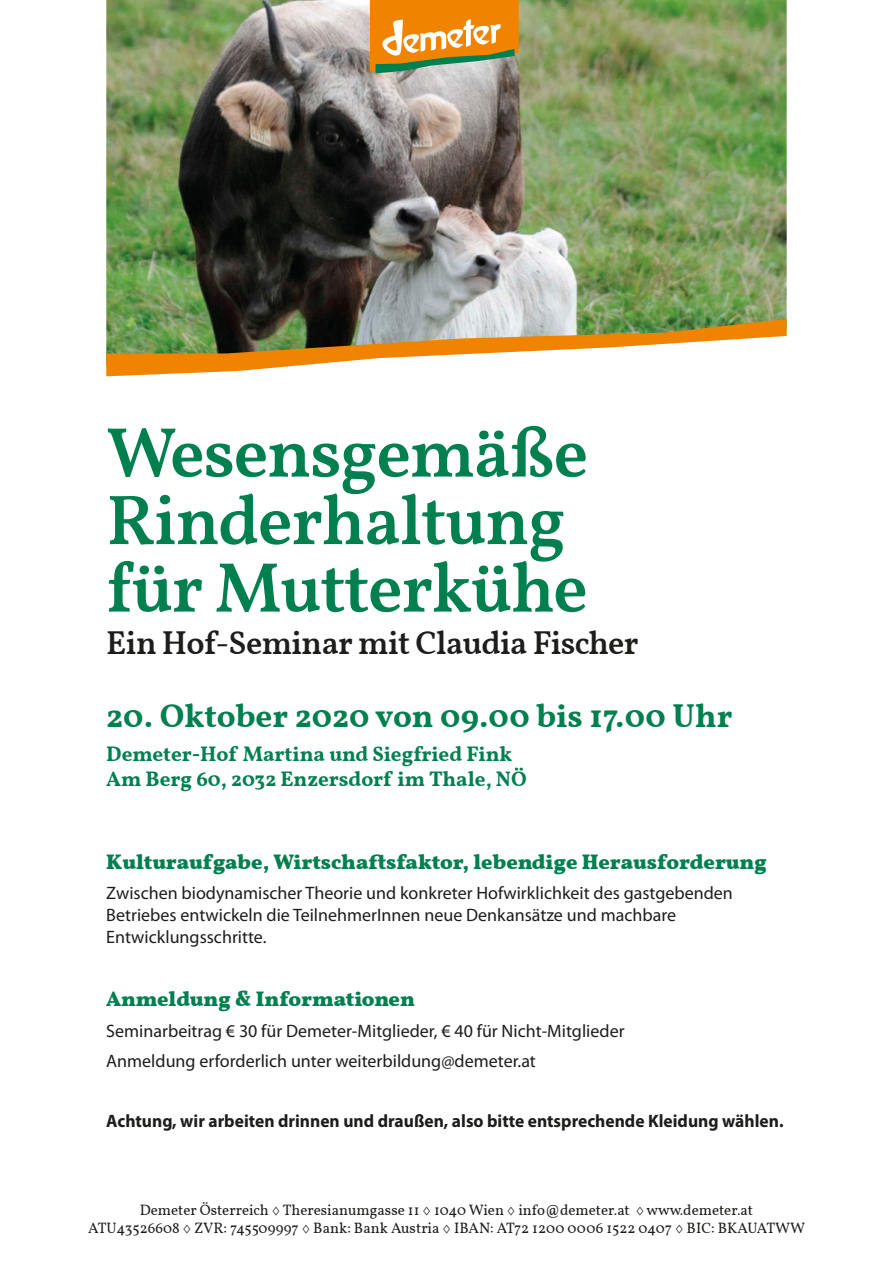
<style>
.page{position:relative;width:893px;height:1263px;background:#fff}
.page>*{position:absolute;margin:0;border:0;box-sizing:border-box;transform-origin:0 0}
.t1{font:500 70.65px/67.5px "Vollkorn";letter-spacing:-.02em;color:#007f4f}
.t2{font:600 33px "Vollkorn";color:#007f4f}
.t3{font:500 33px "Vollkorn";letter-spacing:-.02em;color:#1d1d1b}
.t4{font:700 21px "Vollkorn";color:#007f4f}
.t5{font:600 21px/25.2px "Vollkorn";color:#007f4f}
.t6{font:18px/21.6px "Myriad Pro";color:#1d1d1b}
.t7{font:700 18px "Myriad Pro";color:#1d1d1b}
.t8{font:15px/18px "Vollkorn";color:#1d1d1b;text-align:center}
</style>
<div class="page">
<img style="left:106px;top:0;width:681px;height:319px">
<svg style="left:370px;top:0;width:149px;height:73px;background:#d7993c"></svg>
<img style="left:106px;top:319px;width:681px;height:57px">
<p class="t1" style="left:106px;top:418px;width:484px">Wesensgemäße<br>Rinderhaltung für Mutterkühe</p>
<p class="t3" style="left:106px;top:622px;width:534px">Ein Hof-Seminar mit Claudia Fischer</p>
<p class="t2" style="left:106px;top:695px;width:628px">20. Oktober 2020 von 09.00 bis 17.00 Uhr</p>
<p class="t5" style="left:106px;top:741px;width:422px">Demeter-Hof Martina und Siegfried Fink<br>Am Berg 60, 2032 Enzersdorf im Thale, NÖ</p>
<p class="t4" style="left:106px;top:849px;width:662px">Kulturaufgabe, Wirtschaftsfaktor, lebendige Herausforderung</p>
<p class="t6" style="left:106px;top:882px;width:628px">Zwischen biodynamischer Theorie und konkreter Hofwirklichkeit des gastgebenden<br>Betriebes entwickeln die TeilnehmerInnen neue Denkansätze und machbare<br>Entwicklungsschritte.</p>
<p class="t4" style="left:106px;top:986px;width:310px">Anmeldung &amp; Informationen</p>
<p class="t6" style="left:106px;top:1019px;width:520px">Seminarbeitrag € 30 für Demeter-Mitglieder, € 40 für Nicht-Mitglieder</p>
<p class="t6" style="left:106px;top:1049px;width:431px">Anmeldung erforderlich unter weiterbildung@demeter.at</p>
<p class="t7" style="left:106px;top:1109px;width:679px">Achtung, wir arbeiten drinnen und draußen, also bitte entsprechende Kleidung wählen.</p>
<p class="t8" style="left:88px;top:1201px;width:719px">Demeter Österreich ◊ Theresianumgasse 11 ◊ 1040 Wien ◊ info@demeter.at ◊ www.demeter.at<br>ATU43526608 ◊ ZVR: 745509997 ◊ Bank: Bank Austria ◊ IBAN: AT72 1200 0006 1522 0407 ◊ BIC: BKAUATWW</p>
</div>
